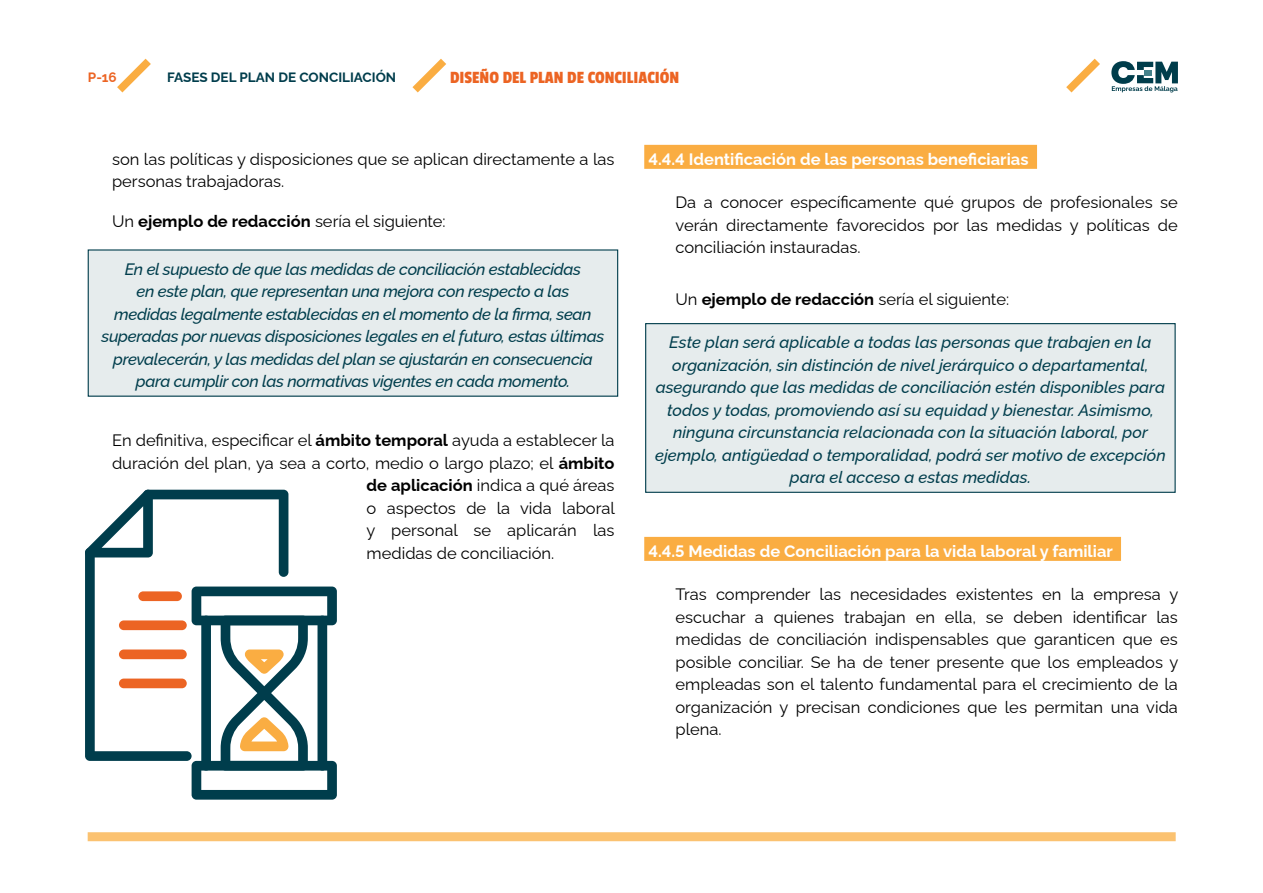
<style>
.page{position:relative;width:1263px;height:893px;background:#fff}
.page>*{position:absolute;margin:0;border:0;box-sizing:border-box;transform-origin:0 0}
.t1{font:18px "Passion One";color:#ec6423}
.t2{font:16.5px/22.5px "Raleway";color:#000;text-align:justify}
.t3{font:italic 500 16.5px/22.5px "Raleway";letter-spacing:-.01em;color:#003d4c;text-align:center}
.t4{font:700 16.5px "Raleway";color:#fff}
.t5{font:700 13.5px "Raleway";color:#003d4c}
.t6{font:700 13.5px "Raleway";color:#ec6423}
.s1{font-weight:700}
</style>
<div class="page">
<div style="left:88px;top:832px;width:1088px;height:9px;background:#fbc271"></div>
<svg style="left:117px;top:58px;width:34px;height:35px"></svg>
<svg style="left:1066px;top:58px;width:112px;height:35px"></svg>
<svg style="left:412px;top:58px;width:34px;height:35px"></svg>
<div style="left:644px;top:145px;width:393px;height:24px;background:#faad42"></div>
<div style="left:644px;top:537px;width:477px;height:24px;background:#faad42"></div>
<div style="left:88px;top:250px;width:530px;height:146px;background:#e6eced"></div>
<div style="left:646px;top:324px;width:529px;height:168px;background:#e6eced"></div>
<div style="left:645px;top:323px;width:531px;height:170px;border:1px solid #003d4c"></div>
<svg style="left:85px;top:489px;width:252px;height:311px"></svg>
<div style="left:138px;top:591px;width:44px;height:10px;background:#ec6423;border-radius:5px"></div>
<div style="left:119px;top:620px;width:68px;height:10px;background:#ec6423;border-radius:5px"></div>
<div style="left:119px;top:649px;width:68px;height:10px;background:#ec6423;border-radius:5px"></div>
<div style="left:119px;top:679px;width:68px;height:9px;background:#ec6423;border-radius:5px"></div>
<p class="t6" style="left:88px;top:66px;width:30px">P-16</p>
<p class="t5" style="left:167px;top:66px;width:231px">FASES DEL PLAN DE CONCILIACIÓN</p>
<p class="t1" style="left:450px;top:68px;width:231px">DISEÑO DEL PLAN DE CONCILIACIÓN</p>
<p class="t2" style="left:112px;top:146px;width:504px">son las políticas y disposiciones que se aplican directamente a las personas trabajadoras.</p>
<p class="t2" style="left:112px;top:208px;width:335px">Un <span class="s1">ejemplo de redacción</span> sería el siguiente:</p>
<p class="t3" style="left:102px;top:256px;width:504px">En el supuesto de que las medidas de conciliación establecidas<br>en este plan, que representan una mejora con respecto a las<br>medidas legalmente establecidas en el momento de la firma, sean superadas por nuevas disposiciones legales en el futuro, estas últimas prevalecerán, y las medidas del plan se ajustarán en consecuencia para cumplir con las normativas vigentes en cada momento.</p>
<p class="t2" style="left:112px;top:427px;width:504px">En definitiva, especificar el <span class="s1">ámbito temporal</span> ayuda a establecer la</p>
<p class="t2" style="left:112px;top:450px;width:504px">duración del plan, ya sea a corto, medio o largo plazo; el <span class="s1">ámbito</span></p>
<p class="t2" style="left:367px;top:472px;width:249px"><span class="s1">de aplicación</span> indica a qué áreas</p>
<p class="t2" style="left:367px;top:495px;width:250px">o aspectos de la vida laboral</p>
<p class="t2" style="left:367px;top:517px;width:249px">y personal se aplicarán las</p>
<p class="t2" style="left:367px;top:540px;width:189px">medidas de conciliación.</p>
<p class="t4" style="left:648px;top:146px;width:381px">4.4.4 Identificación de las personas beneficiarias</p>
<p class="t2" style="left:675px;top:189px;width:504px">Da a conocer específicamente qué grupos de profesionales se verán directamente favorecidos por las medidas y políticas de conciliación instauradas.</p>
<p class="t2" style="left:675px;top:286px;width:335px">Un <span class="s1">ejemplo de redacción</span> sería el siguiente:</p>
<p class="t3" style="left:655px;top:329px;width:512px">Este plan será aplicable a todas las personas que trabajen en la organización, sin distinción de nivel jerárquico o departamental, asegurando que las medidas de conciliación estén disponibles para todos y todas, promoviendo así su equidad y bienestar. Asimismo, ninguna circunstancia relacionada con la situación laboral, por ejemplo, antigüedad o temporalidad, podrá ser motivo de excepción para el acceso a estas medidas.</p>
<p class="t4" style="left:648px;top:538px;width:466px">4.4.5 Medidas de Conciliación para la vida laboral y familiar</p>
<p class="t2" style="left:675px;top:581px;width:504px">Tras comprender las necesidades existentes en la empresa y escuchar a quienes trabajan en ella, se deben identificar las medidas de conciliación indispensables que garanticen que es posible conciliar. Se ha de tener presente que los empleados y empleadas son el talento fundamental para el crecimiento de la organización y precisan condiciones que les permitan una vida plena.</p>
</div>
